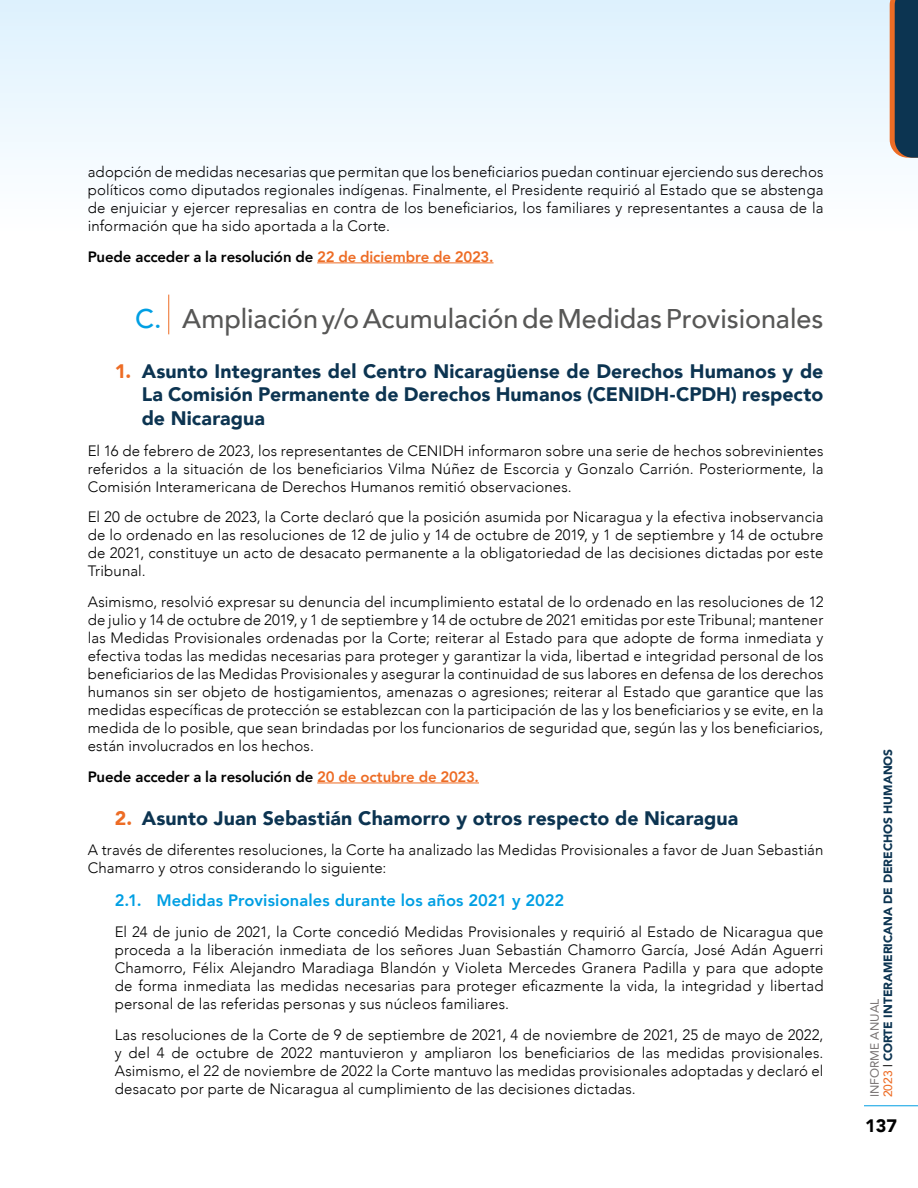
<style>
.page{position:relative;width:918px;height:1188px;background:#fff}
.page>*{position:absolute;margin:0;border:0;box-sizing:border-box;transform-origin:0 0}
.t1{font:500 27px "Avenir";color:#575756}
.t2{font:900 19.5px/23.4px "Avenir";letter-spacing:.005em;color:#0c3451;text-align:justify}
.t3{font:900 18px "Avenir";color:#000}
.t4{font:800 16.5px "Avenir";letter-spacing:.005em;color:#009fe3}
.t5{font:300 15px/18px "Avenir";letter-spacing:.01em;color:#000;text-align:justify}
.t6{font:800 15px "Avenir";letter-spacing:-.01em;color:#000}
.t7{font:900 12px/13.5px "Avenir";color:#0c3451}
.s1{color:#ed6c25}
.s2{color:#009fe3}
.s3{font-weight:400;color:#767171}
.s4{font-weight:500;color:#ed6c25}
.s5{font-weight:500;color:#000}
</style>
<div class="page">
<hr style="left:864px;top:1106px;width:54px;height:1px;background:#009fe3">
<div style="left:0;top:0;width:918px;height:294px;background:linear-gradient(to bottom,#def2fe,#fff)"></div>
<svg style="left:890px;top:0;width:28px;height:158px"></svg>
<hr style="left:317px;top:263px;width:177px;height:1px;background:#ed6c25">
<hr style="left:168px;top:295px;width:1px;height:39px;background:#ed6c25">
<hr style="left:317px;top:783px;width:162px;height:1px;background:#ed6c25">
<p class="t5" style="left:88px;top:163px;width:737px">adopción de medidas necesarias que permitan que los beneficiarios puedan continuar ejerciendo sus derechos políticos como diputados regionales indígenas. Finalmente, el Presidente requirió al Estado que se abstenga de enjuiciar y ejercer represalias en contra de los beneficiarios, los familiares y representantes a causa de la información que ha sido aportada a la Corte.</p>
<p class="t6" style="left:88px;top:245px;width:407px">Puede acceder a la resolución de <span class="s1">22 de diciembre de 2023.</span></p>
<h1 class="t1" style="left:135px;top:295px;width:690px"><span class="s2">C.</span> Ampliación y/o Acumulación de Medidas Provisionales</h1>
<h2 class="t2" style="left:142px;top:359px;width:683px;text-indent:-27px"><span class="s1">1.</span> Asunto Integrantes del Centro Nicaragüense de Derechos Humanos y de La Comisión Permanente de Derechos Humanos (CENIDH-CPDH) respecto de Nicaragua</h2>
<p class="t5" style="left:88px;top:441px;width:737px">El 16 de febrero de 2023, los representantes de CENIDH informaron sobre una serie de hechos sobrevinientes referidos a la situación de los beneficiarios Vilma Núñez de Escorcia y Gonzalo Carrión. Posteriormente, la Comisión Interamericana de Derechos Humanos remitió observaciones.</p>
<p class="t5" style="left:88px;top:508px;width:737px">El 20 de octubre de 2023, la Corte declaró que la posición asumida por Nicaragua y la efectiva inobservancia de lo ordenado en las resoluciones de 12 de julio y 14 de octubre de 2019, y 1 de septiembre y 14 de octubre de 2021, constituye un acto de desacato permanente a la obligatoriedad de las decisiones dictadas por este Tribunal.</p>
<p class="t5" style="left:88px;top:593px;width:737px">Asimismo, resolvió expresar su denuncia del incumplimiento estatal de lo ordenado en las resoluciones de 12 de julio y 14 de octubre de 2019, y 1 de septiembre y 14 de octubre de 2021 emitidas por este Tribunal; mantener las Medidas Provisionales ordenadas por la Corte; reiterar al Estado para que adopte de forma inmediata y efectiva todas las medidas necesarias para proteger y garantizar la vida, libertad e integridad personal de los beneficiarios de las Medidas Provisionales y asegurar la continuidad de sus labores en defensa de los derechos humanos sin ser objeto de hostigamientos, amenazas o agresiones; reiterar al Estado que garantice que las medidas específicas de protección se establezcan con la participación de las y los beneficiarios y se evite, en la medida de lo posible, que sean brindadas por los funcionarios de seguridad que, según las y los beneficiarios, están involucrados en los hechos.</p>
<p class="t6" style="left:88px;top:765px;width:393px">Puede acceder a la resolución de <span class="s1">20 de octubre de 2023.</span></p>
<h2 class="t2" style="left:115px;top:806px;width:625px"><span class="s1">2.</span> Asunto Juan Sebastián Chamorro y otros respecto de Nicaragua</h2>
<p class="t5" style="left:88px;top:841px;width:737px">A través de diferentes resoluciones, la Corte ha analizado las Medidas Provisionales a favor de Juan Sebastián<br>Chamarro y otros considerando lo siguiente:</p>
<p class="t4" style="left:115px;top:887px;width:451px">2.1. Medidas Provisionales durante los años 2021 y 2022</p>
<p class="t5" style="left:115px;top:923px;width:710px">El 24 de junio de 2021, la Corte concedió Medidas Provisionales y requirió al Estado de Nicaragua que proceda a la liberación inmediata de los señores Juan Sebastián Chamorro García, José Adán Aguerri Chamorro, Félix Alejandro Maradiaga Blandón y Violeta Mercedes Granera Padilla y para que adopte de forma inmediata las medidas necesarias para proteger eficazmente la vida, la integridad y libertad personal de las referidas personas y sus núcleos familiares.</p>
<p class="t5" style="left:115px;top:1025px;width:710px">Las resoluciones de la Corte de 9 de septiembre de 2021, 4 de noviembre de 2021, 25 de mayo de 2022, y del 4 de octubre de 2022 mantuvieron y ampliaron los beneficiarios de las medidas provisionales.<br>Asimismo, el 22 de noviembre de 2022 la Corte mantuvo las medidas provisionales adoptadas y declaró el desacato por parte de Nicaragua al cumplimiento de las decisiones dictadas.</p>
<p class="t7" style="left:867px;top:1097px;width:350px;rotate:-90deg"><span class="s3">INFORME ANUAL<br></span><span class="s4">2023</span> <span class="s5">|</span> CORTE INTERAMERICANA DE DERECHOS HUMANOS</p>
<p class="t3" style="left:865px;top:1110px;width:33px">137</p>
</div>
